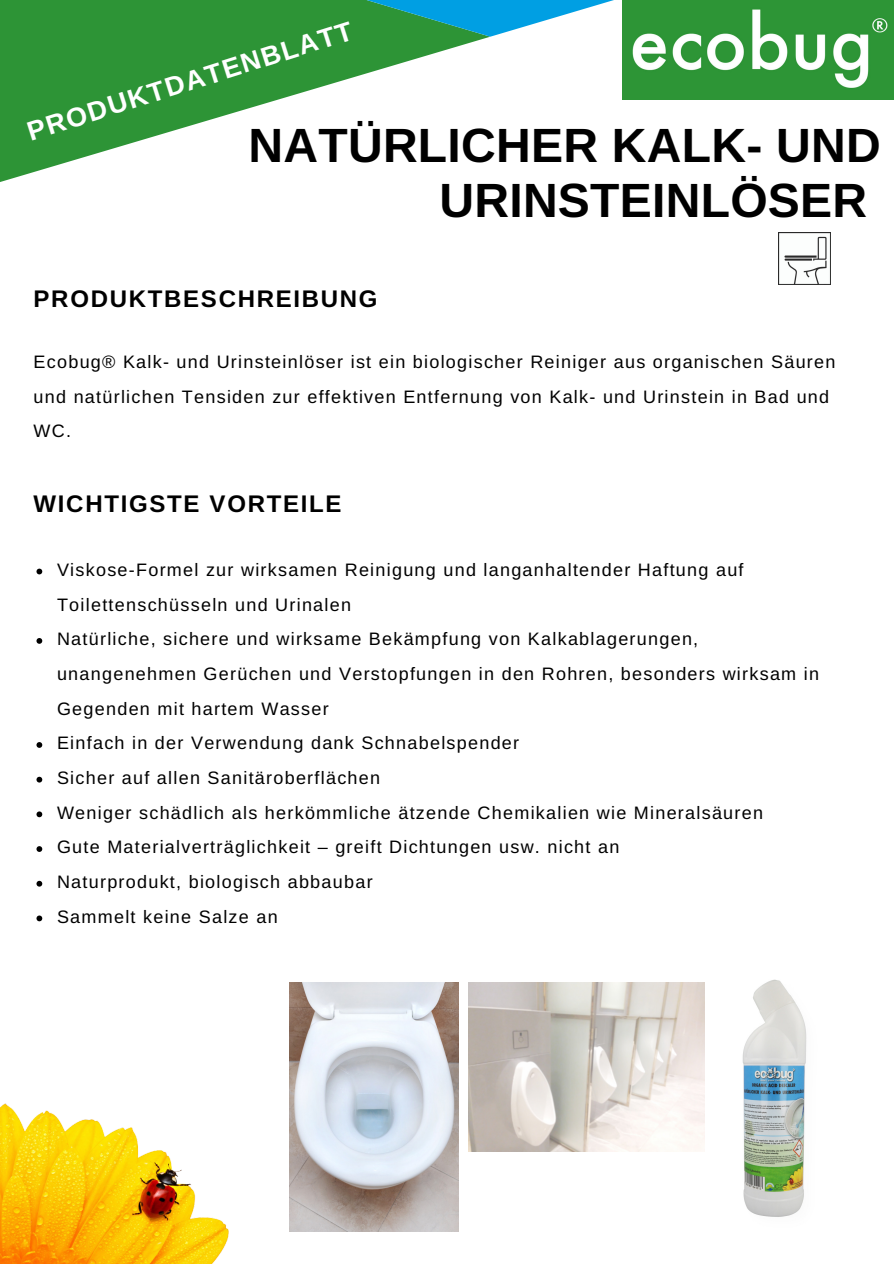
<style>
.page{position:relative;width:894px;height:1264px;background:#fff}
.page>*{position:absolute;margin:0;border:0;box-sizing:border-box;transform-origin:0 0}
.t1{font:700 48px/55.2px "Arimo";letter-spacing:.005em;color:#000;text-align:right}
.t2{font:700 27px "Arimo";color:#fff}
.t3{font:700 24px "Arimo";letter-spacing:.07em;color:#000}
.t4{font:18px/34.7px "Arimo";letter-spacing:.07em;color:#000}
</style>
<div class="page">
<svg style="left:0;top:0;width:489px;height:182px;fill:#2d9436"></svg>
<svg style="left:259px;top:0;width:355px;height:37px"></svg>
<img style="left:0;top:1103px;width:229px;height:160px">
<img style="left:622px;top:0;width:271px;height:99px">
<svg style="left:36px;top:568px;width:6px;height:6px"></svg>
<svg style="left:36px;top:638px;width:6px;height:5px"></svg>
<svg style="left:36px;top:742px;width:6px;height:6px"></svg>
<svg style="left:36px;top:776px;width:6px;height:6px"></svg>
<svg style="left:36px;top:811px;width:6px;height:6px"></svg>
<svg style="left:36px;top:846px;width:6px;height:6px"></svg>
<svg style="left:36px;top:880px;width:6px;height:6px"></svg>
<svg style="left:36px;top:915px;width:6px;height:6px"></svg>
<img style="left:778px;top:232px;width:52px;height:52px">
<img style="left:289px;top:982px;width:169px;height:249px">
<img style="left:468px;top:982px;width:236px;height:169px">
<img style="left:742px;top:979px;width:65px;height:238px">
<h2 class="t2" style="left:24px;top:119px;width:341px;rotate:-18deg">PRODUKTDATENBLATT</h2>
<h1 class="t1" style="left:248px;top:118px;width:633px">NATÜRLICHER KALK- UND<br>URINSTEINLÖSER</h1>
<h3 class="t3" style="left:34px;top:285px;width:345px">PRODUKTBESCHREIBUNG</h3>
<p class="t4" style="left:34px;top:344px;width:803px">Ecobug® Kalk- und Urinsteinlöser ist ein biologischer Reiniger aus organischen Säuren und natürlichen Tensiden zur effektiven Entfernung von Kalk- und Urinstein in Bad und<br>WC.</p>
<h3 class="t3" style="left:34px;top:490px;width:309px">WICHTIGSTE VORTEILE</h3>
<p class="t4" style="left:57px;top:552px;width:763px">Viskose-Formel zur wirksamen Reinigung und langanhaltender Haftung auf Toilettenschüsseln und Urinalen<br>Natürliche, sichere und wirksame Bekämpfung von Kalkablagerungen, unangenehmen Gerüchen und Verstopfungen in den Rohren, besonders wirksam in Gegenden mit hartem Wasser<br>Einfach in der Verwendung dank Schnabelspender<br>Sicher auf allen Sanitäroberflächen<br>Weniger schädlich als herkömmliche ätzende Chemikalien wie Mineralsäuren<br>Gute Materialverträglichkeit – greift Dichtungen usw. nicht an<br>Naturprodukt, biologisch abbaubar<br>Sammelt keine Salze an</p>
</div>
